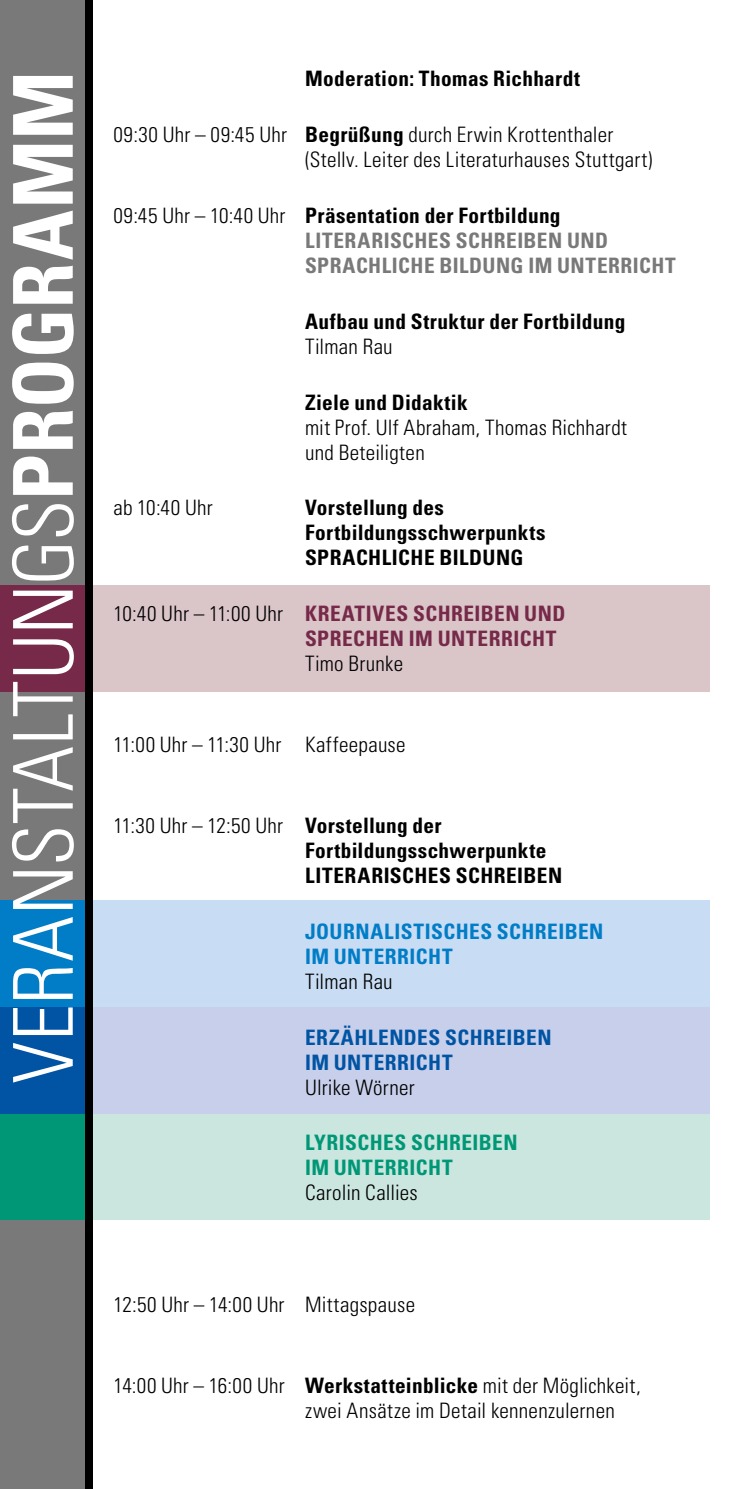
<style>
.page{position:relative;width:745px;height:1489px;background:#fff}
.page>*{position:absolute;margin:0;border:0;box-sizing:border-box;transform-origin:0 0}
.t1{font:300 condensed 82.5px "Univers LT Std";color:#fff}
.t2{font:300 condensed 21.25px/25px "Univers LT Std";letter-spacing:.015em;color:#000}
.t3{font:700 condensed 21.25px/25px "Univers LT Std";letter-spacing:.02em;color:#000}
.t4{font:700 condensed 21.25px/25px "Univers LT Std";letter-spacing:.02em;color:#787978}
.t5{font:700 condensed 21.25px/25px "Univers LT Std";letter-spacing:.025em;color:#762948}
.t6{font:700 condensed 21.25px/25px "Univers LT Std";letter-spacing:.025em;color:#007dc6}
.t7{font:700 condensed 21.25px/25px "Univers LT Std";letter-spacing:.025em;color:#0054a3}
.t8{font:700 condensed 21.25px/25px "Univers LT Std";letter-spacing:.02em;color:#009777}
.s1{font-weight:700}
.s2{font-weight:300;color:#000}
.s3{color:#000}
.s4{font-weight:300}
</style>
<div class="page">
<div style="left:0;top:0;width:85px;height:1488px;background:#787978"></div>
<div style="left:0;top:585px;width:85px;height:106px;background:#762948"></div>
<div style="left:85px;top:585px;width:624px;height:106px;background:#dac5c9"></div>
<div style="left:0;top:900px;width:85px;height:106px;background:#007dc6"></div>
<div style="left:85px;top:900px;width:624px;height:106px;background:#c8dcf3"></div>
<div style="left:0;top:1113px;width:85px;height:106px;background:#009777"></div>
<div style="left:85px;top:1113px;width:624px;height:106px;background:#cbe6de"></div>
<div style="left:0;top:1006px;width:85px;height:107px;background:#0054a3"></div>
<div style="left:85px;top:1006px;width:624px;height:107px;background:#c7cfea"></div>
<div style="left:85px;top:0;width:7px;height:1488px;background:#000"></div>
<h1 class="t1" style="left:-6px;top:1083px;width:1013px;rotate:-90deg">VERANSTALTUNGS<span class="s1">PROGRAMM</span></h1>
<p class="t3" style="left:305px;top:66px;width:276px">Moderation: Thomas Richhardt</p>
<p class="t2" style="left:305px;top:122px;width:348px;text-indent:-191px">09:30 Uhr – 09:45 Uhr <span class="s1">Begrüßung</span> durch Erwin Krottenthaler (Stellv. Leiter des Literaturhauses Stuttgart)</p>
<p class="t4" style="left:305px;top:203px;width:372px;text-indent:-191px"><span class="s2">09:45 Uhr – 10:40 Uhr</span> <span class="s3">Präsentation der Fortbildung<br></span>LITERARISCHES SCHREIBEN UND<br>SPRACHLICHE BILDUNG IM UNTERRICHT</p>
<p class="t3" style="left:305px;top:308px;width:321px">Aufbau und Struktur der Fortbildung</p>
<p class="t2" style="left:305px;top:334px;width:89px">Tilman Rau</p>
<p class="t3" style="left:305px;top:389px;width:164px">Ziele und Didaktik</p>
<p class="t2" style="left:305px;top:414px;width:323px">mit Prof. Ulf Abraham, Thomas Richhardt und Beteiligten</p>
<p class="t2" style="left:113px;top:495px;width:101px">ab 10:40 Uhr</p>
<p class="t3" style="left:305px;top:495px;width:242px">Vorstellung des<br>Fortbildungsschwerpunkts<br>SPRACHLICHE BILDUNG</p>
<p class="t5" style="left:305px;top:601px;width:261px;text-indent:-191px"><span class="s2">10:40 Uhr – 11:00 Uhr</span> KREATIVES SCHREIBEN UND<br>SPRECHEN IM UNTERRICHT</p>
<p class="t2" style="left:305px;top:651px;width:99px">Timo Brunke</p>
<p class="t2" style="left:113px;top:732px;width:293px">11:00 Uhr – 11:30 Uhr Kaffeepause</p>
<p class="t3" style="left:305px;top:812px;width:258px;text-indent:-191px"><span class="s4">11:30 Uhr – 12:50 Uhr</span> Vorstellung der<br>Fortbildungsschwerpunkte<br>LITERARISCHES SCHREIBEN</p>
<p class="t6" style="left:305px;top:918px;width:300px">JOURNALISTISCHES SCHREIBEN<br>IM UNTERRICHT</p>
<p class="t2" style="left:305px;top:968px;width:89px">Tilman Rau</p>
<p class="t7" style="left:305px;top:1024px;width:248px">ERZÄHLENDES SCHREIBEN<br>IM UNTERRICHT</p>
<p class="t2" style="left:305px;top:1074px;width:111px">Ulrike Wörner</p>
<p class="t8" style="left:305px;top:1130px;width:214px">LYRISCHES SCHREIBEN<br>IM UNTERRICHT</p>
<p class="t2" style="left:305px;top:1180px;width:114px">Carolin Callies</p>
<p class="t2" style="left:113px;top:1291px;width:303px">12:50 Uhr – 14:00 Uhr Mittagspause</p>
<p class="t2" style="left:305px;top:1372px;width:337px;text-indent:-191px">14:00 Uhr – 16:00 Uhr <span class="s1">Werkstatteinblicke</span> mit der Möglichkeit, zwei Ansätze im Detail kennenzulernen</p>
</div>
